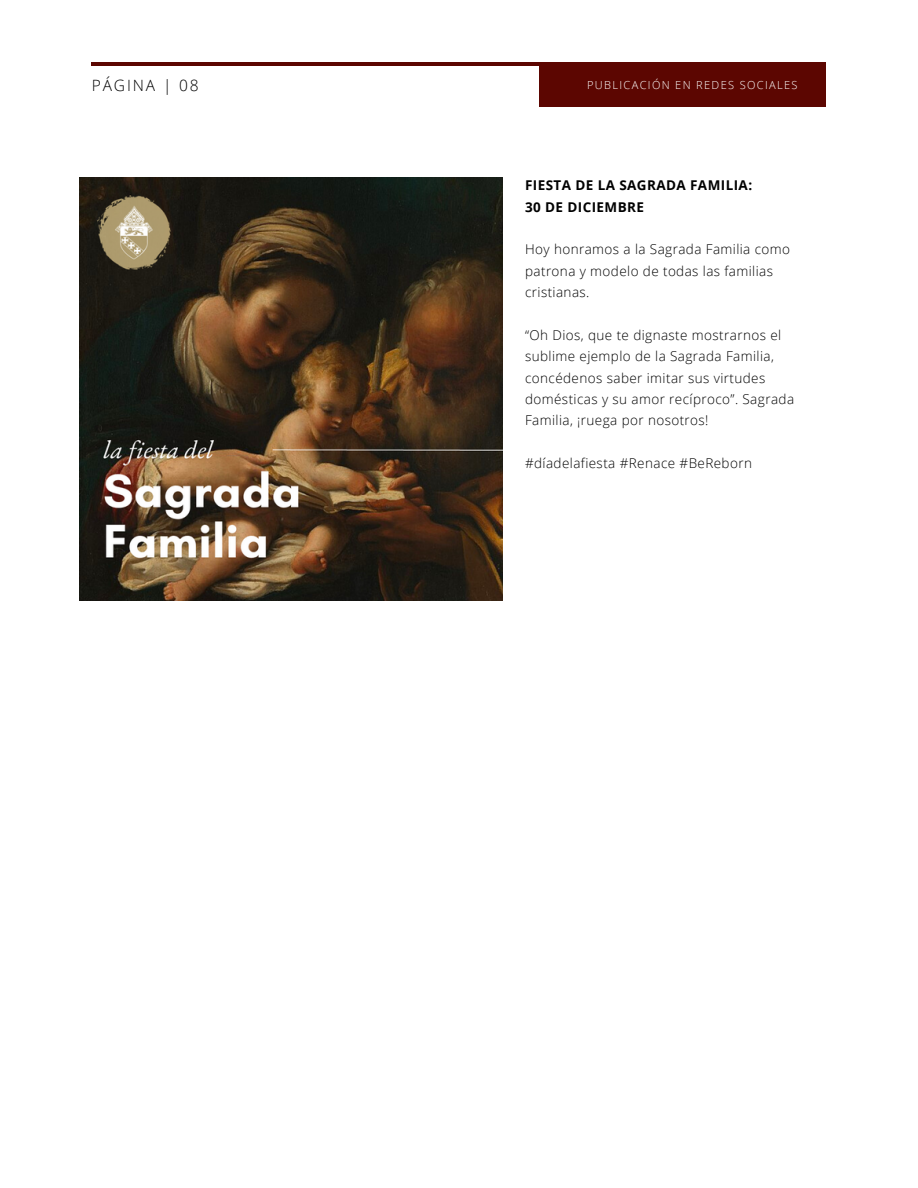
<style>
.page{position:relative;width:918px;height:1188px;background:#fff}
.page>*{position:absolute;margin:0;border:0;box-sizing:border-box;transform-origin:0 0}
.t1{font:300 15.6px "Open Sans";letter-spacing:.12em;color:#000}
.t2{font:300 13.5px/21.3px "Open Sans";letter-spacing:.03em;color:#000}
.t3{font:700 13.5px "Open Sans";letter-spacing:.03em;color:#000}
.t4{font:300 11.1px "Open Sans";letter-spacing:.12em;color:#fff}
</style>
<div class="page">
<hr style="left:92px;top:62px;width:725px;height:4px;background:#5c0601">
<div style="left:539px;top:62px;width:287px;height:44px;background:#5c0601"></div>
<img style="left:80px;top:177px;width:423px;height:423px">
<p class="t1" style="left:92px;top:74px;width:109px">PÁGINA | 08</p>
<p class="t4" style="left:587px;top:77px;width:212px">PUBLICACIÓN EN REDES SOCIALES</p>
<p class="t3" style="left:525px;top:176px;width:229px">FIESTA DE LA SAGRADA FAMILIA:</p>
<p class="t3" style="left:525px;top:197px;width:121px">30 DE DICIEMBRE</p>
<p class="t2" style="left:525px;top:239px;width:267px">Hoy honramos a la Sagrada Familia como patrona y modelo de todas las familias cristianas.</p>
<p class="t2" style="left:525px;top:324px;width:271px">“Oh Dios, que te dignaste mostrarnos el sublime ejemplo de la Sagrada Familia, concédenos saber imitar sus virtudes domésticas y su amor recíproco”. Sagrada Familia, ¡ruega por nosotros!</p>
<p class="t2" style="left:525px;top:452px;width:228px">#díadelafiesta #Renace #BeReborn</p>
</div>
